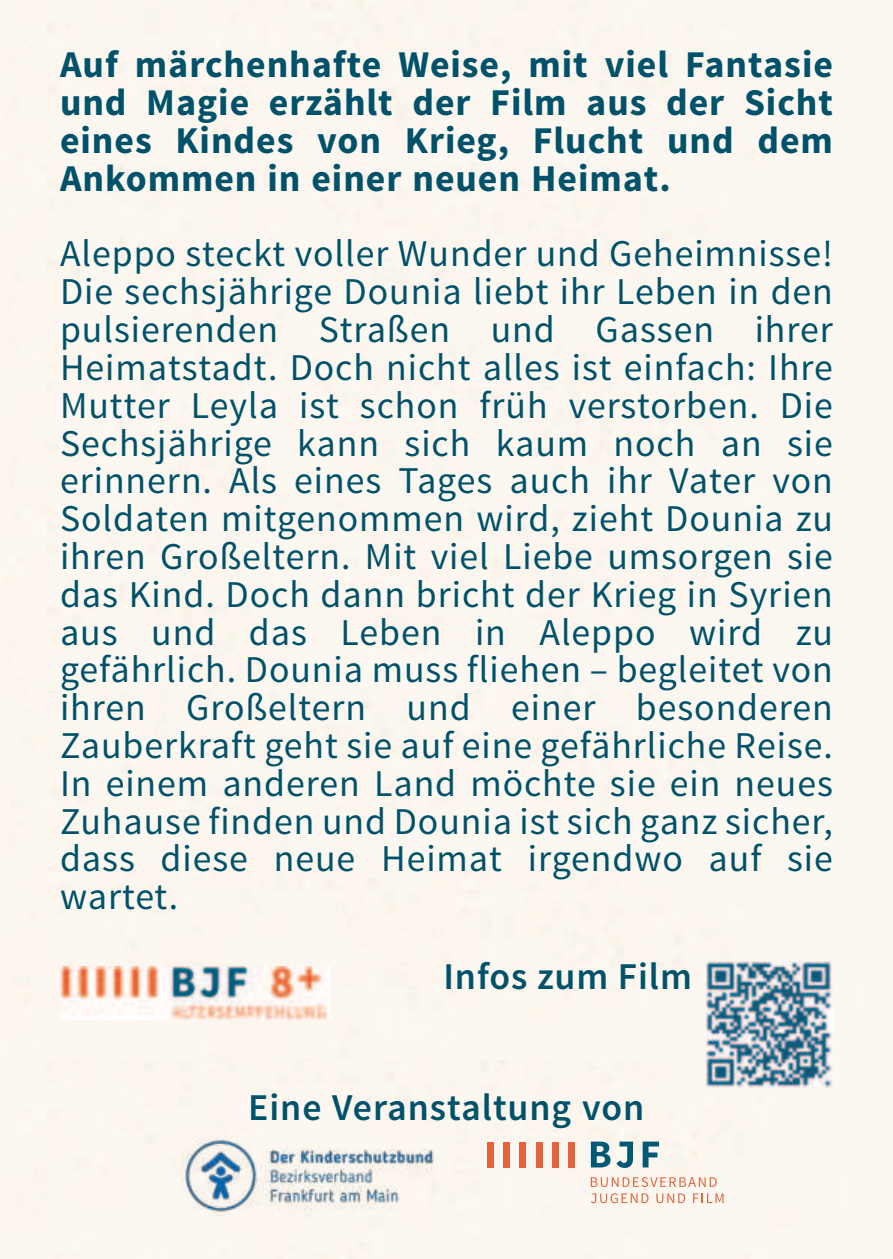
<style>
.page{position:relative;width:893px;height:1259px;background:#fff}
.page>*{position:absolute;margin:0;border:0;box-sizing:border-box;transform-origin:0 0}
.t1{font:37.8px/37.8px "Source Sans Pro";letter-spacing:.025em;color:#00516a;text-align:justify}
.t2{font:700 37.8px/37.8px "Source Sans Pro";letter-spacing:.025em;color:#00516a;text-align:justify}
.t3{font:600 37.8px "Source Sans Pro";letter-spacing:.025em;color:#00516a}
</style>
<div class="page">
<div style="left:0;top:162px;width:892px;height:183px;background:#fcf7f0"></div>
<div style="left:0;top:509px;width:892px;height:180px;background:#fcf7f0"></div>
<div style="left:0;top:866px;width:892px;height:194px;background:#fcf7f0"></div>
<div style="left:0;top:1060px;width:892px;height:199px;background:#fcf7f0"></div>
<img style="left:707px;top:961px;width:125px;height:126px">
<div style="left:487px;top:1141px;width:7px;height:26px;background:#e3633d"></div>
<div style="left:504px;top:1141px;width:6px;height:26px;background:#e3633d"></div>
<div style="left:520px;top:1141px;width:6px;height:26px;background:#e3633d"></div>
<div style="left:536px;top:1141px;width:6px;height:26px;background:#e3633d"></div>
<div style="left:552px;top:1141px;width:7px;height:26px;background:#e3633d"></div>
<div style="left:568px;top:1141px;width:7px;height:26px;background:#e3633d"></div>
<svg style="left:591px;top:1177px;width:126px;height:10px"></svg>
<svg style="left:643px;top:1141px;width:16px;height:26px"></svg>
<svg style="left:591px;top:1141px;width:42px;height:27px"></svg>
<svg style="left:656px;top:1193px;width:29px;height:10px"></svg>
<svg style="left:693px;top:1193px;width:31px;height:10px"></svg>
<svg style="left:591px;top:1193px;width:57px;height:10px"></svg>
<img style="left:181px;top:1136px;width:257px;height:79px">
<img style="left:60px;top:966px;width:270px;height:53px">
<p class="t2" style="left:60px;top:49px;width:774px">Auf märchenhafte Weise, mit viel Fantasie und Magie erzählt der Film aus der Sicht eines Kindes von Krieg, Flucht und dem Ankommen in einer neuen Heimat.</p>
<p class="t1" style="left:60px;top:238px;width:774px">Aleppo steckt voller Wunder und Geheimnisse!<br>Die sechsjährige Dounia liebt ihr Leben in den pulsierenden Straßen und Gassen ihrer Heimatstadt. Doch nicht alles ist einfach: Ihre Mutter Leyla ist schon früh verstorben. Die Sechsjährige kann sich kaum noch an sie erinnern. Als eines Tages auch ihr Vater von Soldaten mitgenommen wird, zieht Dounia zu ihren Großeltern. Mit viel Liebe umsorgen sie das Kind. Doch dann bricht der Krieg in Syrien aus und das Leben in Aleppo wird zu gefährlich. Dounia muss fliehen – begleitet von ihren Großeltern und einer besonderen Zauberkraft geht sie auf eine gefährliche Reise.<br>In einem anderen Land möchte sie ein neues Zuhause finden und Dounia ist sich ganz sicher, dass diese neue Heimat irgendwo auf sie wartet.</p>
<p class="t3" style="left:443px;top:961px;width:250px">Infos zum Film</p>
<p class="t3" style="left:248px;top:1093px;width:398px">Eine Veranstaltung von</p>
</div>
